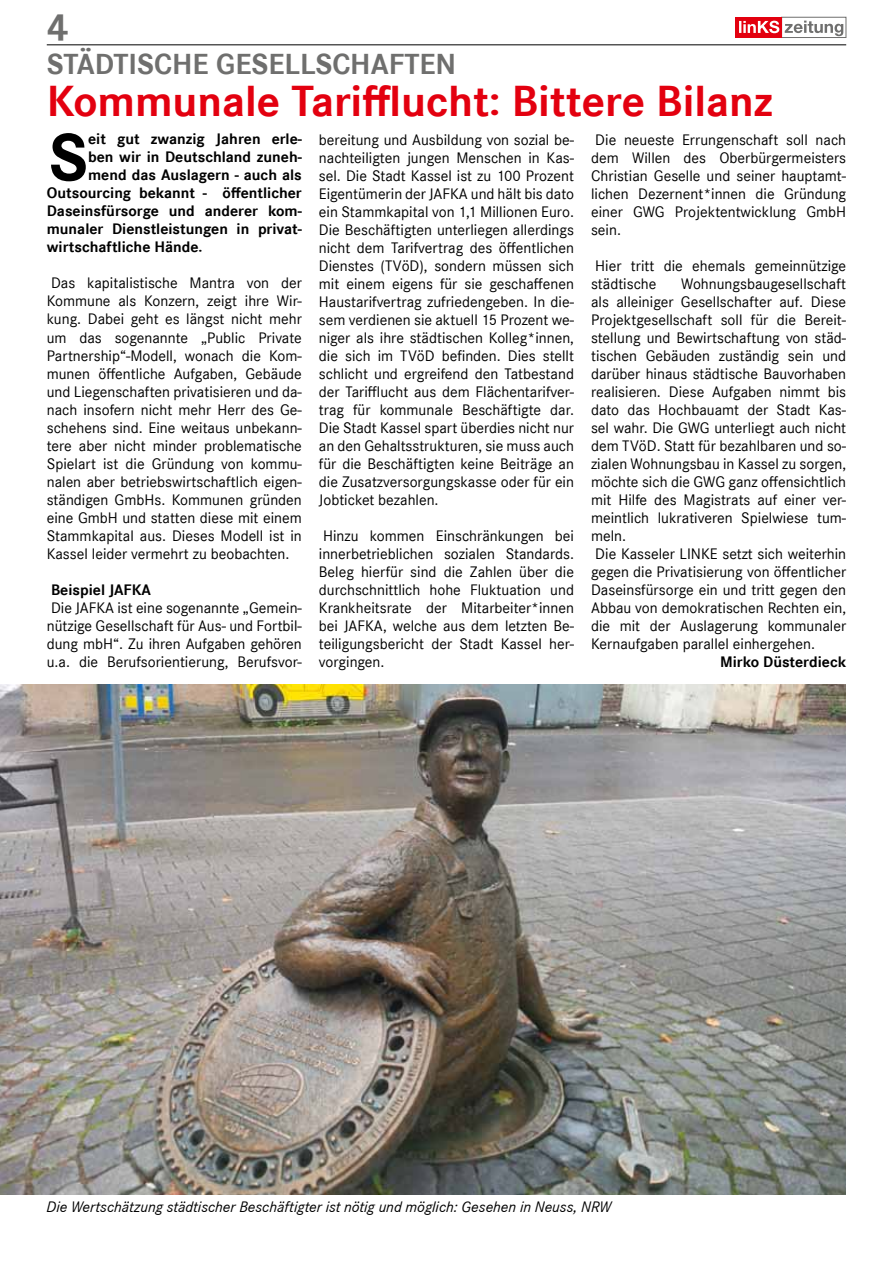
<style>
.page{position:relative;width:893px;height:1263px;background:#fff}
.page>*{position:absolute;margin:0;border:0;box-sizing:border-box;transform-origin:0 0}
.t1{font:700 69.75px "Corporate S";color:#000}
.t2{font:700 45px "Corporate S";color:#e3000f}
.t3{font:700 39px "Corporate S";color:#6f6f6e}
.t4{font:700 30px "Corporate S";color:#6f6f6e}
.t5{font:15.75px/18px "Corporate S";color:#000;text-align:justify}
.t6{font:700 15.75px "Corporate S";color:#000}
.t7{font:italic 15.75px "Corporate S";color:#000}
</style>
<div class="page">
<hr style="left:47px;top:45px;width:799px;height:1px;background:#000">
<div style="left:781px;top:17px;width:65px;height:21px;border:1px solid #6f6f6e"></div>
<div style="left:736px;top:17px;width:46px;height:21px;background:#e3000f"></div>
<svg style="left:785px;top:21px;width:58px;height:15px"></svg>
<svg style="left:739px;top:21px;width:40px;height:12px"></svg>
<img style="left:0;top:685px;width:845px;height:510px">
<h3 class="t3" style="left:47px;top:5px;width:24px">4</h3>
<h3 class="t4" style="left:47px;top:47px;width:390px">Städtische Gesellschaften</h3>
<h2 class="t2" style="left:47px;top:75px;width:728px">Kommunale Tarifflucht: Bittere Bilanz</h2>
<h1 class="t1" style="left:49px;top:117px;width:36px">S</h1>
<p class="t6" style="left:88px;top:130px;width:215px">eit gut zwanzig Jahren erle-</p>
<p class="t5" style="left:591px;top:130px;width:257px">Die neueste Errungenschaft soll nach dem Willen des Oberbürgermeisters Christian Geselle und seiner hauptamt&shy;lichen Dezernent*innen die Gründung einer GWG Projektentwicklung GmbH sein.</p>
<p class="t5" style="left:591px;top:256px;width:257px">Hier tritt die ehemals gemeinnützige städtische</p>
<p class="t5" style="left:319px;top:130px;width:257px">bereitung und Ausbildung von sozial be&shy;nachteiligten jungen Menschen in Kas&shy;sel. Die Stadt Kassel ist zu 100 Prozent Eigentümerin der JAFKA und hält bis dato ein Stammkapital von 1,1 Millionen Euro.<br>Die Beschäftigten unterliegen allerdings nicht dem Tarifvertrag des öffentlichen Dienstes (TVöD), sondern müssen sich mit einem eigens für sie geschaffenen Haustarifvertrag zufriedengeben. In die&shy;sem verdienen sie aktuell 15 Prozent we&shy;niger als ihre städtischen Kolleg*innen, die sich im TVöD befinden. Dies stellt schlicht und ergreifend den Tatbestand der Tarifflucht aus dem Flächentarifver&shy;trag für kommunale Beschäftigte dar.<br>Die Stadt Kassel spart überdies nicht nur an den Gehaltsstrukturen, sie muss auch für die Beschäftigten keine Beiträge an die Zusatzversorgungskasse oder für ein Jobticket bezahlen.</p>
<p class="t5" style="left:319px;top:526px;width:257px">Hinzu kommen Einschränkungen bei innerbetrieblichen sozialen Standards.<br>Beleg hierfür sind die Zahlen über die durchschnittlich hohe Fluktuation und Krankheitsrate der Mitarbeiter*innen bei JAFKA, welche aus dem letzten Be&shy;teiligungsbericht der Stadt Kassel her&shy;vorgingen.</p>
<p class="t6" style="left:88px;top:148px;width:215px">ben wir in Deutschland zuneh-</p>
<p class="t6" style="left:88px;top:166px;width:215px">mend das Auslagern - auch als</p>
<p class="t6" style="left:47px;top:184px;width:257px">Outsourcing bekannt - öffentlicher</p>
<p class="t6" style="left:47px;top:202px;width:257px">Daseinsfürsorge und anderer kom-</p>
<p class="t6" style="left:47px;top:220px;width:257px">munaler Dienstleistungen in privat-</p>
<p class="t6" style="left:47px;top:238px;width:157px">wirtschaftliche Hände.</p>
<p class="t5" style="left:47px;top:274px;width:257px">Das kapitalistische Mantra von der Kommune als Konzern, zeigt ihre Wir&shy;kung. Dabei geht es längst nicht mehr um das sogenannte „Public Private Partnership“-Modell, wonach die Kom&shy;munen öffentliche Aufgaben, Gebäude und Liegenschaften privatisieren und da&shy;nach insofern nicht mehr Herr des Ge&shy;schehens sind. Eine weitaus unbekann&shy;tere aber nicht minder problematische Spielart ist die Gründung von kommu&shy;nalen aber betriebswirtschaftlich eigen&shy;ständigen GmbHs. Kommunen gründen eine GmbH und statten diese mit einem Stammkapital aus. Dieses Modell ist in Kassel leider vermehrt zu beobachten.</p>
<p class="t6" style="left:51px;top:580px;width:101px">Beispiel JAFKA</p>
<p class="t5" style="left:47px;top:598px;width:257px">Die JAFKA ist eine sogenannte „Gemein&shy;nützige Gesellschaft für Aus- und Fortbil&shy;dung mbH“. Zu ihren Aufgaben gehören u.a. die Berufsorientierung, Berufsvor-</p>
<p class="t5" style="left:591px;top:274px;width:257px;text-align:left;text-indent:90px">Wohnungsbaugesellschaft als alleiniger Gesellschafter auf. Diese Projektgesellschaft soll für die Bereit&shy;stellung und Bewirtschaftung von städ&shy;tischen Gebäuden zuständig sein und darüber hinaus städtische Bauvorhaben realisieren. Diese Aufgaben nimmt bis dato das Hochbauamt der Stadt Kas&shy;sel wahr. Die GWG unterliegt auch nicht dem TVöD. Statt für bezahlbaren und so&shy;zialen Wohnungsbau in Kassel zu sorgen, möchte sich die GWG ganz offensichtlich mit Hilfe des Magistrats auf einer ver&shy;meintlich lukrativeren Spielwiese tum&shy;meln.<br>Die Kasseler LINKE setzt sich weiterhin gegen die Privatisierung von öffentlicher Daseinsfürsorge ein und tritt gegen den Abbau von demokratischen Rechten ein, die mit der Auslagerung kommunaler Kernaufgaben parallel einhergehen.</p>
<p class="t6" style="left:720px;top:652px;width:128px">Mirko Düsterdieck</p>
<p class="t7" style="left:47px;top:1198px;width:566px">Die Wertschätzung städtischer Beschäftigter ist nötig und möglich: Gesehen in Neuss, NRW</p>
</div>
